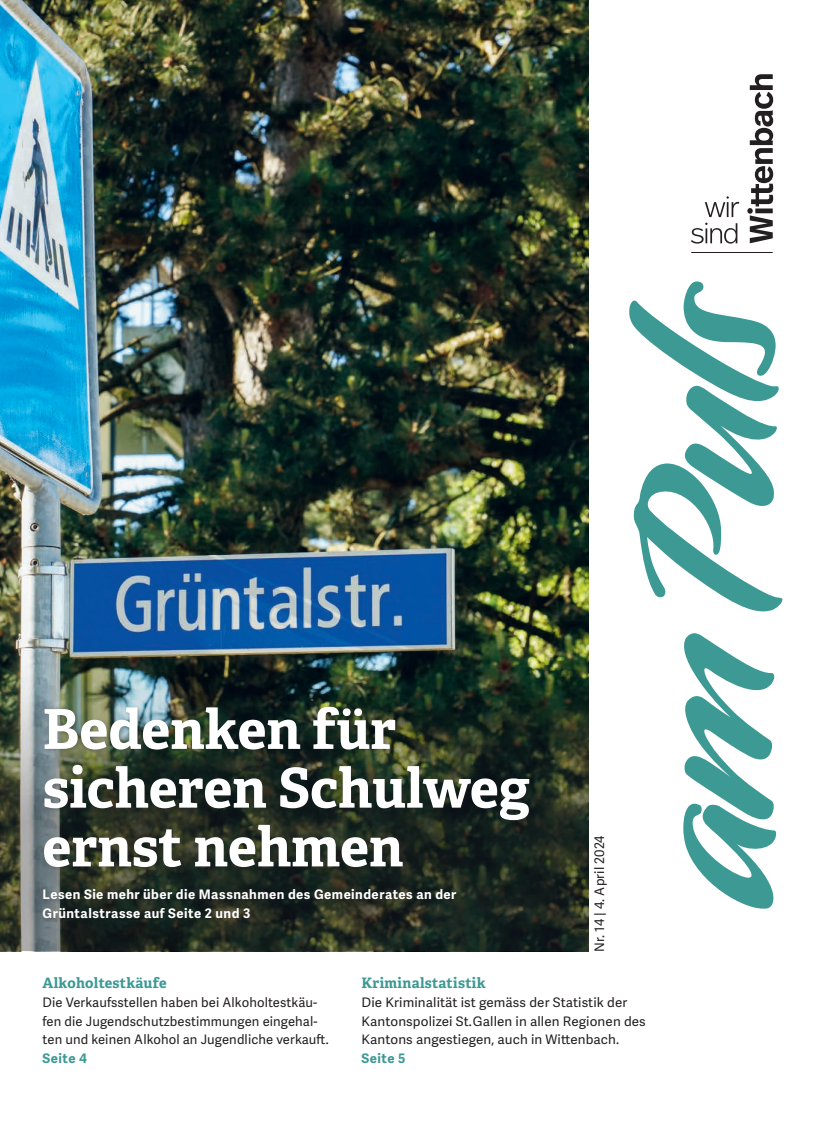
<style>
.page{position:relative;width:833px;height:1134px;background:#fff}
.page>*{position:absolute;margin:0;border:0;box-sizing:border-box;transform-origin:0 0}
.t1{font:700 55px/58.8px "Adelle";color:#fff}
.t2{font:700 14.38px "Adelle";letter-spacing:.02em;color:#3c9994}
.t3{font:13.12px/18.8px "Adelle Sans";letter-spacing:.01em;color:#231f20}
.t4{font:700 13.12px/18.8px "Adelle Sans";letter-spacing:.035em;color:#fff}
.t5{font:700 13.12px "Adelle Sans";letter-spacing:.035em;color:#3c9994}
</style>
<div class="page">
<img style="left:0;top:0;width:589px;height:952px">
<img style="left:0;top:673px;width:589px;height:278px">
<div style="left:41px;top:704px;width:493px;height:219px;background:#231f20;opacity:.3"></div>
<svg style="left:629px;top:281px;width:154px;height:628px"></svg>
<hr style="left:691px;top:252px;width:81px;height:1px;background:#231f20">
<svg style="left:747px;top:74px;width:26px;height:169px"></svg>
<svg style="left:691px;top:223px;width:46px;height:21px"></svg>
<svg style="left:705px;top:196px;width:34px;height:21px"></svg>
<h1 class="t1" style="left:43px;top:700px;width:489px">Bedenken für sicheren Schulweg ernst nehmen</h1>
<p class="t4" style="left:43px;top:885px;width:415px">Lesen Sie mehr über die Massnahmen des Gemeinderates an der<br>Grüntalstrasse auf Seite 2 und 3</p>
<p class="t3" style="left:590px;top:952px;width:118px;rotate:-90deg">Nr. 14 | 4. April 2024</p>
<p class="t2" style="left:43px;top:974px;width:126px">Alkoholtestkäufe</p>
<p class="t3" style="left:43px;top:993px;width:287px">Die Verkaufsstellen haben bei Alkoholtestkäu&shy;fen die Jugendschutzbestimmungen eingehal&shy;ten und keinen Alkohol an Jugendliche verkauft.</p>
<p class="t5" style="left:43px;top:1050px;width:46px">Seite 4</p>
<p class="t2" style="left:361px;top:974px;width:126px">Kriminalstatistik</p>
<p class="t3" style="left:361px;top:993px;width:286px">Die Kriminalität ist gemäss der Statistik der<br>Kantonspolizei St.Gallen in allen Regionen des<br>Kantons angestiegen, auch in Wittenbach.</p>
<p class="t5" style="left:361px;top:1050px;width:45px">Seite 5</p>
</div>
